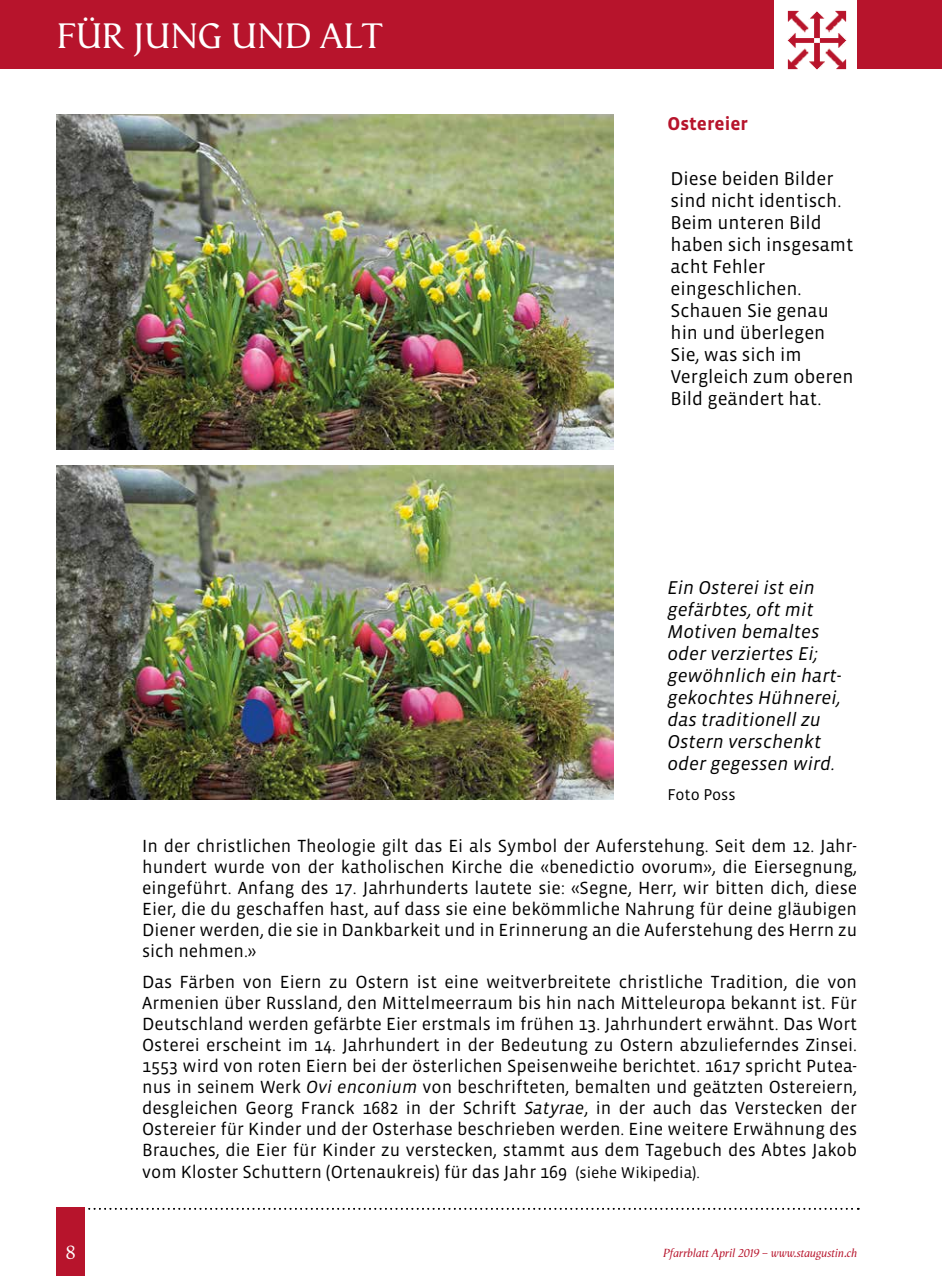
<style>
.page{position:relative;width:942px;height:1276px;background:#fff}
.page>*{position:absolute;margin:0;border:0;box-sizing:border-box;transform-origin:0 0}
.t1{font:36px "Vega";color:#fff}
.t2{font:20px "Vega";color:#fff}
.t3{font:19px/22px "Vista Sans";color:#000}
.t4{font:italic 19px/22px "Vista Sans";color:#000}
.t5{font:700 19px "Vista Sans";color:#b7142c}
.t6{font:18px/21.2px "Vista Sans";color:#000;text-align:justify}
.t7{font:16px "Vista Sans";color:#000}
.t8{font:italic 12px "Vega";color:#b7142c}
.s1{font-style:italic}
.s2{font-size:16px}
</style>
<div class="page">
<div style="left:0;top:0;width:941px;height:68px;background:#b7142c"></div>
<svg style="left:88px;top:1208px;width:770px;height:1px"></svg>
<div style="left:57px;top:1208px;width:28px;height:68px;background:#b7142c"></div>
<div style="left:774px;top:0;width:82px;height:77px;background:#fff"></div>
<img style="left:787px;top:10px;width:60px;height:60px">
<img style="left:57px;top:115px;width:556px;height:334px">
<img style="left:57px;top:465px;width:556px;height:334px">
<h1 class="t1" style="left:57px;top:15px;width:327px">FÜR JUNG UND ALT</h1>
<p class="t5" style="left:667px;top:114px;width:82px">Ostereier</p>
<p class="t3" style="left:670px;top:168px;width:184px">Diese beiden Bilder sind nicht identisch.<br>Beim unteren Bild haben sich insgesamt acht Fehler eingeschlichen.<br>Schauen Sie genau hin und überlegen<br>Sie, was sich im<br>Vergleich zum oberen<br>Bild geändert hat.</p>
<p class="t4" style="left:667px;top:576px;width:175px">Ein Osterei ist ein gefärbtes, oft mit<br>Motiven bemaltes oder verziertes Ei; gewöhnlich ein hart&shy;gekochtes Hühnerei, das traditionell zu<br>Ostern verschenkt oder gegessen wird.</p>
<p class="t7" style="left:667px;top:786px;width:70px">Foto Poss</p>
<p class="t6" style="left:142px;top:836px;width:716px">In der christlichen Theologie gilt das Ei als Symbol der Auferstehung. Seit dem 12. Jahr&shy;hundert wurde von der katholischen Kirche die «benedictio ovorum», die Eiersegnung, eingeführt. Anfang des 17. Jahrhunderts lautete sie: «Segne, Herr, wir bitten dich, diese Eier, die du geschaffen hast, auf dass sie eine bekömmliche Nahrung für deine gläubigen Diener werden, die sie in Dankbarkeit und in Erinnerung an die Auferstehung des Herrn zu sich nehmen.»</p>
<p class="t6" style="left:142px;top:971px;width:716px">Das Färben von Eiern zu Ostern ist eine weitverbreitete christliche Tradition, die von Armenien über Russland, den Mittelmeerraum bis hin nach Mitteleuropa bekannt ist. Für Deutschland werden gefärbte Eier erstmals im frühen 13. Jahrhundert erwähnt. Das Wort Osterei erscheint im 14. Jahrhundert in der Bedeutung zu Ostern abzulieferndes Zinsei.<br>1553 wird von roten Eiern bei der österlichen Speisenweihe berichtet. 1617 spricht Putea&shy;nus in seinem Werk <span class="s1">Ovi enconium</span> von beschrifteten, bemalten und geätzten Ostereiern, desgleichen Georg Franck 1682 in der Schrift <span class="s1">Satyrae</span>, in der auch das Verstecken der Ostereier für Kinder und der Osterhase beschrieben werden. Eine weitere Erwähnung des Brauches, die Eier für Kinder zu verstecken, stammt aus dem Tagebuch des Abtes Jakob vom Kloster Schuttern (Ortenaukreis) für das Jahr 169 <span class="s2">(siehe Wikipedia).</span></p>
<p class="t2" style="left:64px;top:1240px;width:15px">#</p>
<p class="t8" style="left:663px;top:1245px;width:195px">Pfarrblatt April 2019 – www.staugustin.ch</p>
<p class="t2" style="left:66px;top:1240px;width:12px">8</p>
</div>
